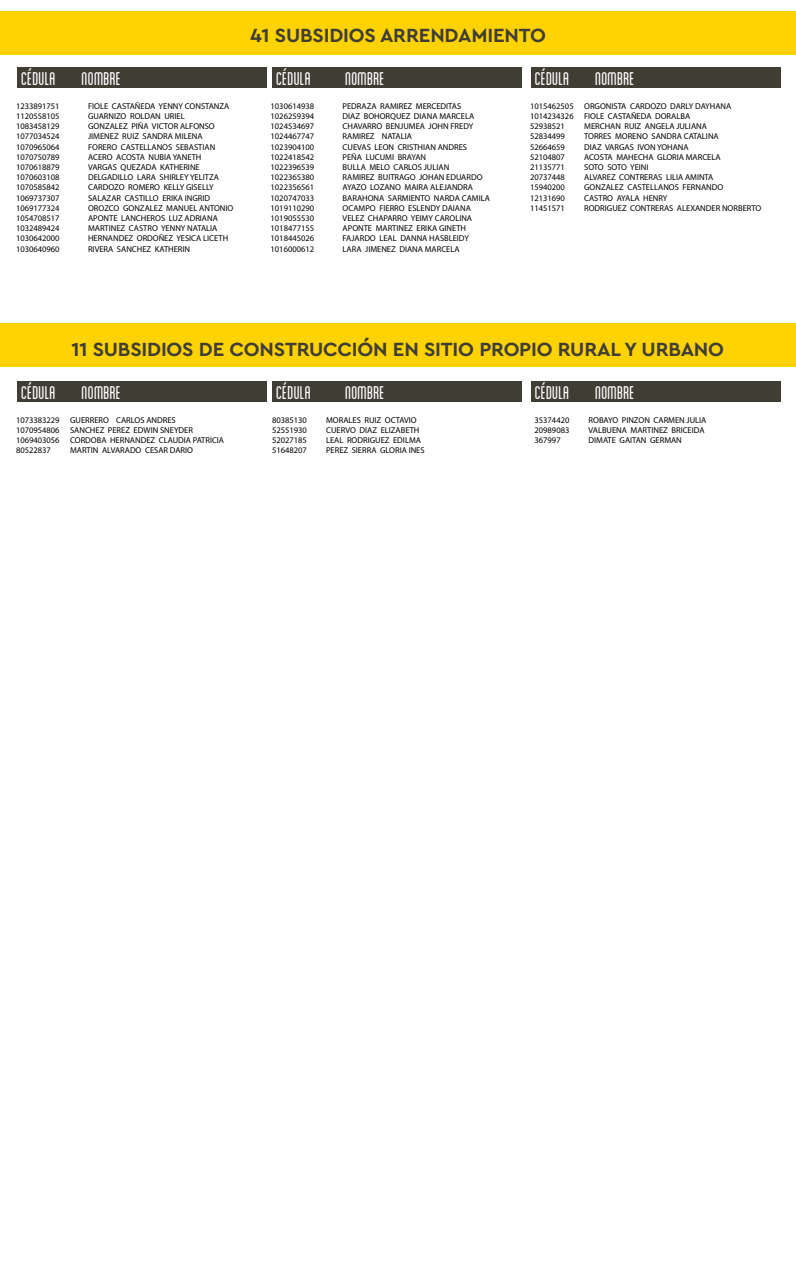
<style>
.page{position:relative;width:796px;height:1262px;background:#fff}
.page>*{position:absolute;margin:0;border:0;box-sizing:border-box;transform-origin:0 0}
.t1{font:700 20px "Cera Pro";letter-spacing:-.01em;color:#403d35}
.t2{font:condensed 19.4px "Blanch";color:#fff}
.t3{font:8.5px/10.2px "Myriad Pro";color:#000}
</style>
<div class="page">
<div style="left:17px;top:67px;width:250px;height:20px;background:#403d35"></div>
<div style="left:272px;top:67px;width:250px;height:20px;background:#403d35"></div>
<div style="left:531px;top:67px;width:250px;height:20px;background:#403d35"></div>
<div style="left:0;top:12px;width:796px;height:43px;background:#ffd301"></div>
<div style="left:17px;top:381px;width:250px;height:20px;background:#403d35"></div>
<div style="left:272px;top:381px;width:250px;height:20px;background:#403d35"></div>
<div style="left:531px;top:381px;width:250px;height:20px;background:#403d35"></div>
<div style="left:0;top:323px;width:796px;height:43px;background:#ffd301"></div>
<h1 class="t1" style="left:250px;top:22px;width:297px">41 SUBSIDIOS ARRENDAMIENTO</h1>
<h2 class="t2" style="left:21px;top:68px;width:36px">CÉDULA</h2>
<h2 class="t2" style="left:82px;top:68px;width:41px">NOMBRE</h2>
<h2 class="t2" style="left:276px;top:68px;width:36px">CÉDULA</h2>
<h2 class="t2" style="left:345px;top:68px;width:41px">NOMBRE</h2>
<h2 class="t2" style="left:535px;top:68px;width:36px">CÉDULA</h2>
<h2 class="t2" style="left:595px;top:68px;width:41px">NOMBRE</h2>
<p class="t3" style="left:16px;top:101px;width:45px">1233891751</p>
<p class="t3" style="left:88px;top:101px;width:143px">FIOLE CASTAÑEDA YENNY CONSTANZA</p>
<p class="t3" style="left:16px;top:111px;width:45px">1120558105</p>
<p class="t3" style="left:88px;top:111px;width:98px">GUARNIZO ROLDAN URIEL</p>
<p class="t3" style="left:16px;top:121px;width:45px">1083458129</p>
<p class="t3" style="left:88px;top:121px;width:128px">GONZALEZ PIÑA VICTOR ALFONSO</p>
<p class="t3" style="left:16px;top:131px;width:45px">1077034524</p>
<p class="t3" style="left:88px;top:131px;width:116px">JIMENEZ RUIZ SANDRA MILENA</p>
<p class="t3" style="left:16px;top:141px;width:45px">1070965064</p>
<p class="t3" style="left:88px;top:141px;width:129px">FORERO CASTELLANOS SEBASTIAN</p>
<p class="t3" style="left:16px;top:152px;width:45px">1070750789</p>
<p class="t3" style="left:88px;top:152px;width:115px">ACERO ACOSTA NUBIA YANETH</p>
<p class="t3" style="left:16px;top:162px;width:45px">1070618879</p>
<p class="t3" style="left:88px;top:162px;width:113px">VARGAS QUEZADA KATHERINE</p>
<p class="t3" style="left:16px;top:172px;width:45px">1070603108</p>
<p class="t3" style="left:88px;top:172px;width:132px">DELGADILLO LARA SHIRLEY YELITZA</p>
<p class="t3" style="left:16px;top:182px;width:45px">1070585842</p>
<p class="t3" style="left:88px;top:182px;width:127px">CARDOZO ROMERO KELLY GISELLY</p>
<p class="t3" style="left:16px;top:192px;width:45px">1069737307</p>
<p class="t3" style="left:88px;top:192px;width:124px">SALAZAR CASTILLO ERIKA INGRID</p>
<p class="t3" style="left:16px;top:203px;width:45px">1069177324</p>
<p class="t3" style="left:88px;top:203px;width:147px">OROZCO GONZALEZ MANUEL ANTONIO</p>
<p class="t3" style="left:16px;top:213px;width:45px">1054708517</p>
<p class="t3" style="left:88px;top:213px;width:131px">APONTE LANCHEROS LUZ ADRIANA</p>
<p class="t3" style="left:16px;top:223px;width:45px">1032489424</p>
<p class="t3" style="left:88px;top:223px;width:131px">MARTINEZ CASTRO YENNY NATALIA</p>
<p class="t3" style="left:16px;top:233px;width:45px">1030642000</p>
<p class="t3" style="left:88px;top:233px;width:142px">HERNANDEZ ORDOÑEZ YESICA LICETH</p>
<p class="t3" style="left:16px;top:243px;width:45px">1030640960</p>
<p class="t3" style="left:88px;top:243px;width:104px">RIVERA SANCHEZ KATHERIN</p>
<p class="t3" style="left:271px;top:101px;width:45px">1030614938</p>
<p class="t3" style="left:343px;top:101px;width:120px">PEDRAZA RAMIREZ MERCEDITAS</p>
<p class="t3" style="left:271px;top:111px;width:45px">1026259394</p>
<p class="t3" style="left:343px;top:111px;width:133px">DIAZ BOHORQUEZ DIANA MARCELA</p>
<p class="t3" style="left:271px;top:121px;width:45px">1024534697</p>
<p class="t3" style="left:343px;top:121px;width:132px">CHAVARRO BENJUMEA JOHN FREDY</p>
<p class="t3" style="left:271px;top:131px;width:45px">1024467747</p>
<p class="t3" style="left:343px;top:131px;width:71px">RAMIREZ NATALIA</p>
<p class="t3" style="left:271px;top:141px;width:45px">1023904100</p>
<p class="t3" style="left:343px;top:141px;width:126px">CUEVAS LEON CRISTHIAN ANDRES</p>
<p class="t3" style="left:271px;top:152px;width:45px">1022418542</p>
<p class="t3" style="left:343px;top:152px;width:85px">PEÑA LUCUMI BRAYAN</p>
<p class="t3" style="left:271px;top:162px;width:45px">1022396539</p>
<p class="t3" style="left:343px;top:162px;width:108px">BULLA MELO CARLOS JULIAN</p>
<p class="t3" style="left:271px;top:172px;width:45px">1022365380</p>
<p class="t3" style="left:343px;top:172px;width:141px">RAMIREZ BUITRAGO JOHAN EDUARDO</p>
<p class="t3" style="left:271px;top:182px;width:45px">1022356561</p>
<p class="t3" style="left:343px;top:182px;width:132px">AYAZO LOZANO MAIRA ALEJANDRA</p>
<p class="t3" style="left:271px;top:192px;width:45px">1020747033</p>
<p class="t3" style="left:343px;top:192px;width:149px">BARAHONA SARMIENTO NARDA CAMILA</p>
<p class="t3" style="left:271px;top:203px;width:45px">1019110290</p>
<p class="t3" style="left:343px;top:203px;width:130px">OCAMPO FIERRO ESLENDY DAIANA</p>
<p class="t3" style="left:271px;top:213px;width:45px">1019055530</p>
<p class="t3" style="left:343px;top:213px;width:131px">VELEZ CHAPARRO YEIMY CAROLINA</p>
<p class="t3" style="left:271px;top:223px;width:45px">1018477155</p>
<p class="t3" style="left:343px;top:223px;width:125px">APONTE MARTINEZ ERIKA GINETH</p>
<p class="t3" style="left:271px;top:233px;width:45px">1018445026</p>
<p class="t3" style="left:343px;top:233px;width:128px">FAJARDO LEAL DANNA HASBLEIDY</p>
<p class="t3" style="left:271px;top:243px;width:45px">1016000612</p>
<p class="t3" style="left:343px;top:243px;width:119px">LARA JIMENEZ DIANA MARCELA</p>
<p class="t3" style="left:530px;top:101px;width:203px">1015462505 ORGONISTA CARDOZO DARLY DAYHANA<br>1014234326 FIOLE CASTAÑEDA DORALBA<br>52938521</p>
<p class="t3" style="left:584px;top:121px;width:124px">MERCHAN RUIZ ANGELA JULIANA</p>
<p class="t3" style="left:530px;top:131px;width:36px">52834499</p>
<p class="t3" style="left:584px;top:131px;width:136px">TORRES MORENO SANDRA CATALINA</p>
<p class="t3" style="left:530px;top:141px;width:36px">52664659</p>
<p class="t3" style="left:584px;top:141px;width:106px">DIAZ VARGAS IVON YOHANA</p>
<p class="t3" style="left:530px;top:152px;width:36px">52104807</p>
<p class="t3" style="left:584px;top:152px;width:138px">ACOSTA MAHECHA GLORIA MARCELA</p>
<p class="t3" style="left:530px;top:162px;width:36px">21135771</p>
<p class="t3" style="left:584px;top:162px;width:66px">SOTO SOTO YEINI</p>
<p class="t3" style="left:530px;top:172px;width:36px">20737448</p>
<p class="t3" style="left:584px;top:172px;width:131px">ALVAREZ CONTRERAS LILIA AMINTA</p>
<p class="t3" style="left:530px;top:182px;width:36px">15940200</p>
<p class="t3" style="left:584px;top:182px;width:141px">GONZALEZ CASTELLANOS FERNANDO</p>
<p class="t3" style="left:530px;top:192px;width:36px">12131690</p>
<p class="t3" style="left:584px;top:192px;width:85px">CASTRO AYALA HENRY</p>
<p class="t3" style="left:530px;top:203px;width:36px">11451571</p>
<p class="t3" style="left:584px;top:203px;width:179px">RODRIGUEZ CONTRERAS ALEXANDER NORBERTO</p>
<h1 class="t1" style="left:71px;top:336px;width:654px">11 SUBSIDIOS DE CONSTRUCCIÓN EN SITIO PROPIO RURAL Y URBANO</h1>
<h2 class="t2" style="left:21px;top:382px;width:36px">CÉDULA</h2>
<h2 class="t2" style="left:82px;top:382px;width:41px">NOMBRE</h2>
<h2 class="t2" style="left:276px;top:382px;width:36px">CÉDULA</h2>
<h2 class="t2" style="left:345px;top:382px;width:41px">NOMBRE</h2>
<h2 class="t2" style="left:535px;top:382px;width:36px">CÉDULA</h2>
<h2 class="t2" style="left:595px;top:382px;width:41px">NOMBRE</h2>
<p class="t3" style="left:16px;top:415px;width:210px">1073383229 GUERRERO CARLOS ANDRES<br>1070954806 SANCHEZ PEREZ EDWIN SNEYDER 1069403056 CORDOBA HERNANDEZ CLAUDIA PATRICIA 80522837</p>
<p class="t3" style="left:70px;top:445px;width:125px">MARTIN ALVARADO CESAR DARIO</p>
<p class="t3" style="left:272px;top:415px;width:36px">80385130</p>
<p class="t3" style="left:326px;top:415px;width:92px">MORALES RUIZ OCTAVIO</p>
<p class="t3" style="left:272px;top:425px;width:36px">52551930</p>
<p class="t3" style="left:326px;top:425px;width:95px">CUERVO DIAZ ELIZABETH</p>
<p class="t3" style="left:272px;top:435px;width:36px">52027185</p>
<p class="t3" style="left:326px;top:435px;width:96px">LEAL RODRIGUEZ EDILMA</p>
<p class="t3" style="left:272px;top:445px;width:36px">51648207</p>
<p class="t3" style="left:326px;top:445px;width:100px">PEREZ SIERRA GLORIA INES</p>
<p class="t3" style="left:535px;top:415px;width:36px">35374420</p>
<p class="t3" style="left:589px;top:415px;width:119px">ROBAYO PINZON CARMEN JULIA</p>
<p class="t3" style="left:535px;top:425px;width:36px">20989083</p>
<p class="t3" style="left:589px;top:425px;width:117px">VALBUENA MARTINEZ BRICEIDA</p>
<p class="t3" style="left:535px;top:435px;width:28px">367997</p>
<p class="t3" style="left:589px;top:435px;width:95px">DIMATE GAITAN GERMAN</p>
</div>
